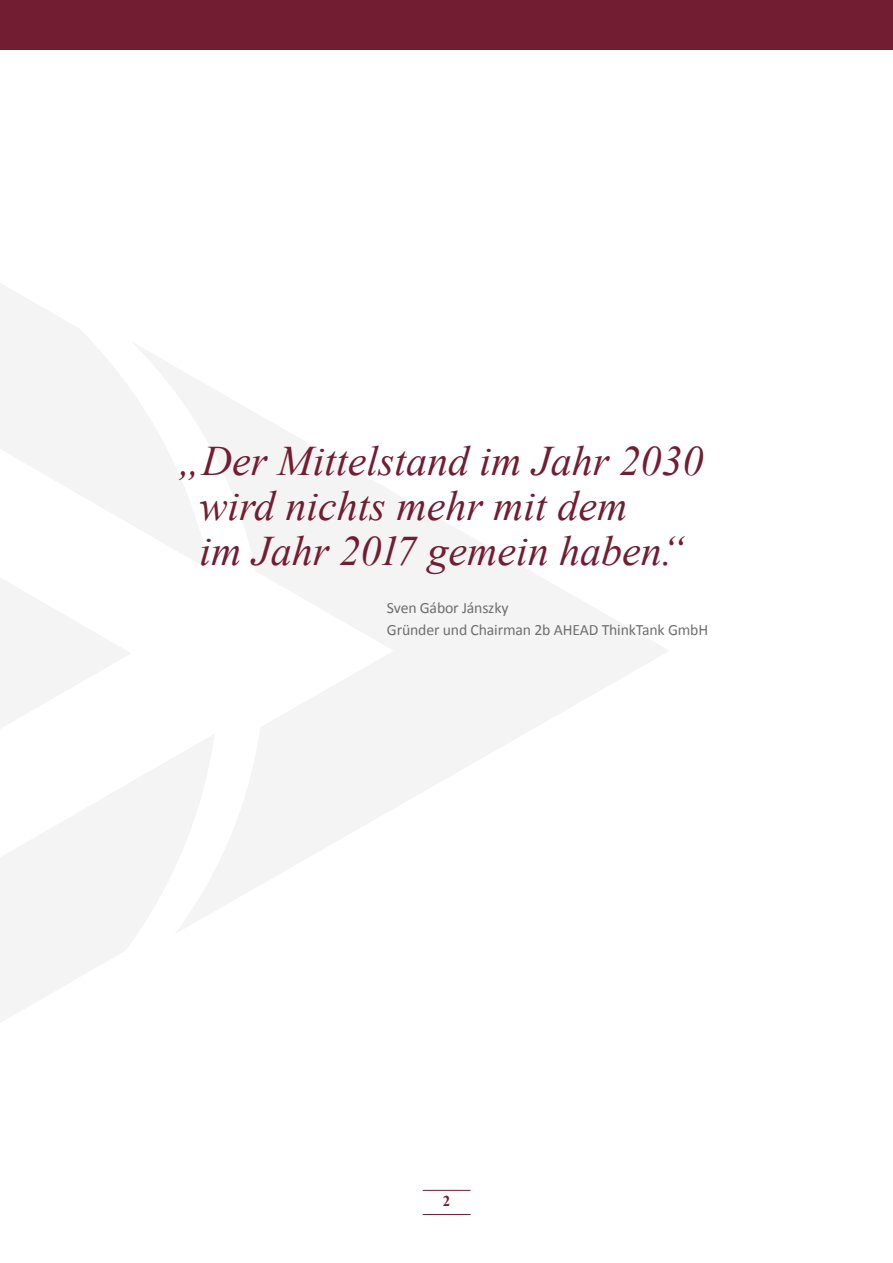
<style>
.page{position:relative;width:893px;height:1263px;background:#fff}
.page>*{position:absolute;margin:0;border:0;box-sizing:border-box;transform-origin:0 0}
.t1{font:italic 42px/45px "Times New Roman";color:#731d32}
.t2{font:15.75px/22.5px "Calibri";letter-spacing:-.01em;color:#706f6f}
.t3{font:700 15px "Times New Roman";color:#731d32}
</style>
<div class="page">
<svg style="left:0;top:578px;width:130px;height:150px"></svg>
<svg style="left:210px;top:387px;width:458px;height:523px"></svg>
<svg style="left:0;top:733px;width:215px;height:289px;fill:#f4f4f4"></svg>
<svg style="left:0;top:283px;width:210px;height:286px;fill:#f4f4f4"></svg>
<div style="left:0;top:0;width:893px;height:50px;background:#731d32"></div>
<hr style="left:423px;top:1190px;width:47px;height:1px;background:#731d32">
<hr style="left:423px;top:1214px;width:47px;height:1px;background:#731d32">
<p class="t1" style="left:200px;top:437px;width:506px;text-indent:-21px">„Der Mittelstand im Jahr 2030 wird nichts mehr mit dem<br>im Jahr 2017 gemein haben.“</p>
<p class="t2" style="left:387px;top:596px;width:323px">Sven Gábor Jánszky<br>Gründer und Chairman 2b AHEAD ThinkTank GmbH</p>
<p class="t3" style="left:443px;top:1190px;width:9px">2</p>
</div>
